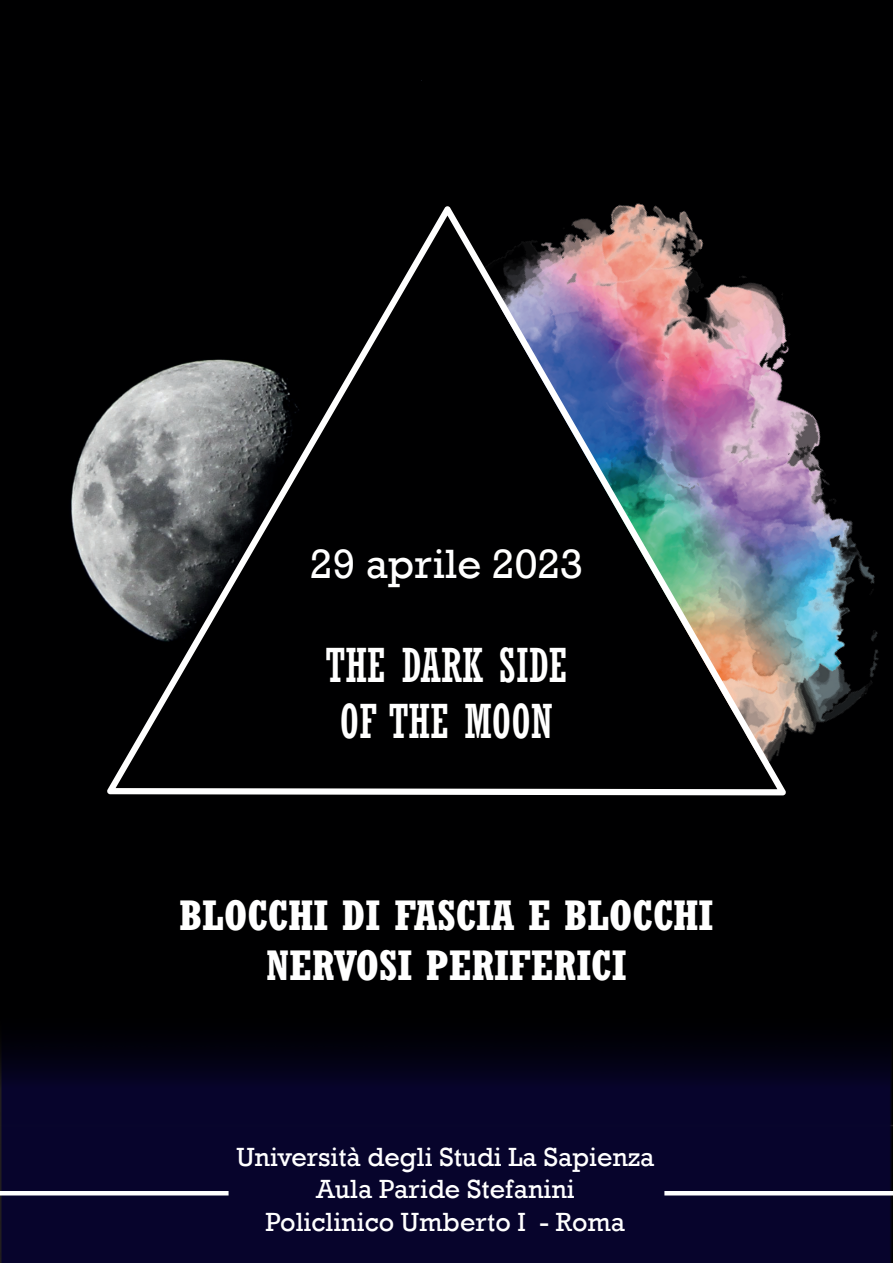
<style>
.page{position:relative;width:893px;height:1263px;background:#fff}
.page>*{position:absolute;margin:0;border:0;box-sizing:border-box;transform-origin:0 0}
.t1{font:condensed 46.5px/55.8px "Rockwell";color:#fff;text-align:center}
.t2{font:700 condensed 42px/50.4px "Rockwell";color:#fff;text-align:center}
.t3{font:42px "Rockwell";color:#fff}
.t4{font:27px/32.4px "Rockwell";color:#fff;text-align:center}
</style>
<div class="page">
<div style="left:0;top:0;width:107px;height:1003px;background:#000001"></div>
<div style="left:107px;top:0;width:786px;height:1003px;background:#000001"></div>
<img style="left:107px;top:206px;width:679px;height:589px">
<svg style="left:0;top:1003px;width:893px;height:260px;background:#050322"></svg>
<hr style="left:0;top:1191px;width:229px;height:4px;background:#fff">
<hr style="left:664px;top:1191px;width:229px;height:4px;background:#fff">
<h2 class="t3" style="left:310px;top:539px;width:275px">29 aprile 2023</h2>
<h1 class="t1" style="left:326px;top:638px;width:243px">THE DARK SIDE<br>OF THE MOON</h1>
<h2 class="t2" style="left:180px;top:889px;width:535px">BLOCCHI DI FASCIA E BLOCCHI<br>NERVOSI PERIFERICI</h2>
<p class="t4" style="left:236px;top:1141px;width:420px">Università degli Studi La Sapienza<br>Aula Paride Stefanini<br>Policlinico Umberto I - Roma</p>
</div>
